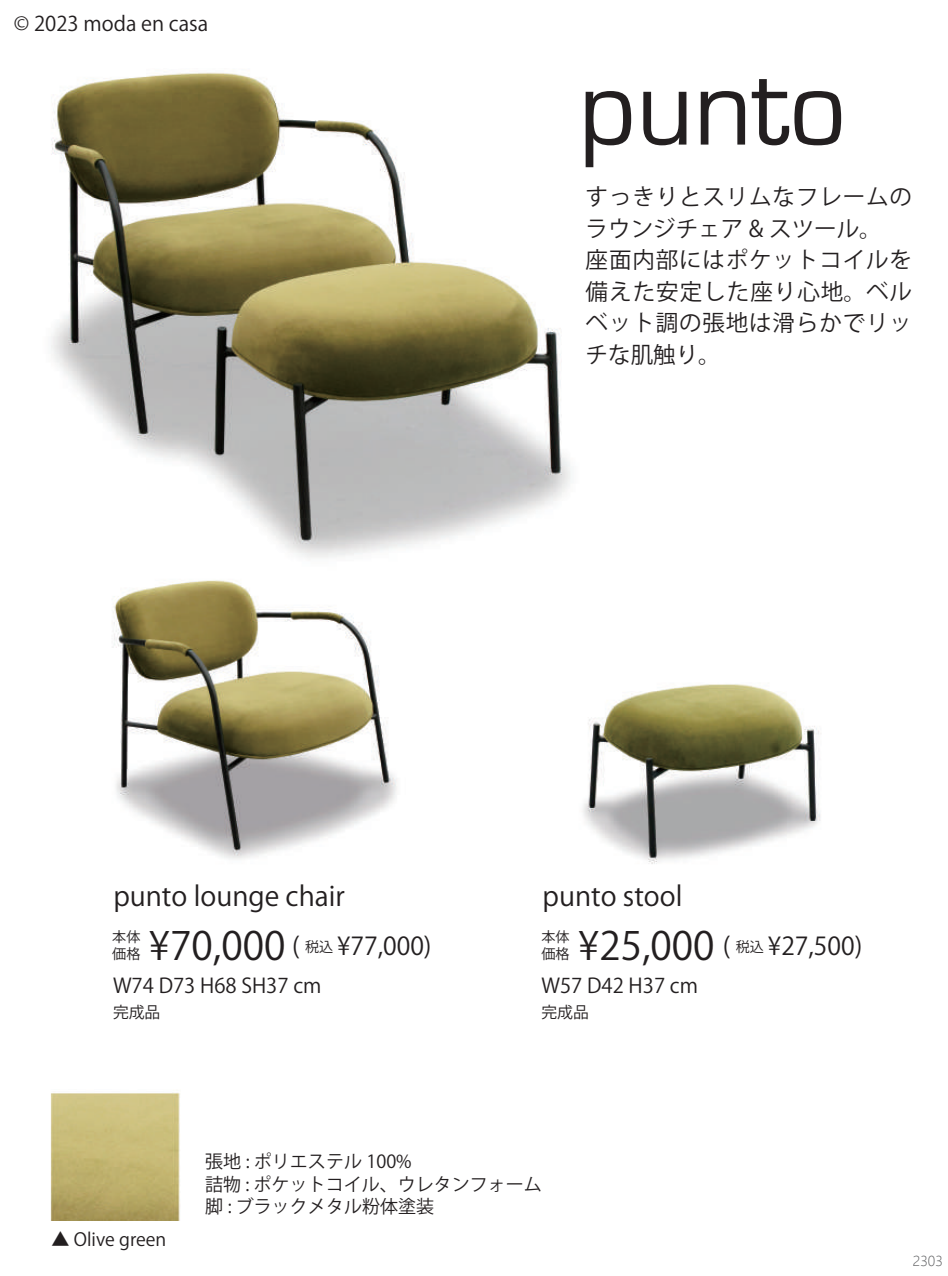
<style>
.page{position:relative;width:948px;height:1276px;background:#fff}
.page>*{position:absolute;margin:0;border:0;box-sizing:border-box;transform-origin:0 0}
.t1{font:112.95px "Eurostile";color:#231f20}
.t2{font:38.7px "Koz Go Pro";color:#231f20}
.t3{font:27px "Koz Go Pro";color:#231f20}
.t4{font:24.53px "Koz Go Pro";color:#231f20}
.t5{font:22.5px/31.5px "Koz Go Pro";letter-spacing:.04em;color:#231f20}
.t6{font:20.25px "Koz Go Pro";color:#231f20}
.t7{font:18px/22.5px "Koz Go Pro";color:#231f20}
.t8{font:15.75px "Koz Go Pro";color:#231f20}
.t9{font:14.17px/16.9px "Koz Go Pro";color:#231f20}
.t10{font:13.5px "Microsoft Ya Hei UI Light";color:#57585a}
.s1{font-size:14.17px}
</style>
<div class="page">
<img style="left:50px;top:72px;width:771px;height:1148px">
<p class="t6" style="left:14px;top:10px;width:196px">© 2023 moda en casa</p>
<h1 class="t1" style="left:578px;top:47px;width:269px">punto</h1>
<p class="t5" style="left:585px;top:182px;width:328px">すっきりとスリムなフレームのラウンジチェア &amp; スツール。<br>座面内部にはポケットコイルを備えた安定した座り心地。ベルベット調の張地は滑らかでリッチな肌触り。</p>
<p class="t3" style="left:113px;top:878px;width:233px">punto lounge chair</p>
<h2 class="t2" style="left:149px;top:921px;width:138px">¥70,000</h2>
<p class="t9" style="left:112px;top:929px;width:30px">本体価格</p>
<p class="t4" style="left:292px;top:930px;width:141px">( <span class="s1">税込</span> ¥77,000)</p>
<p class="t6" style="left:113px;top:972px;width:210px">W74 D73 H68 SH37 cm</p>
<p class="t8" style="left:113px;top:1002px;width:49px">完成品</p>
<p class="t3" style="left:542px;top:878px;width:141px">punto stool</p>
<h2 class="t2" style="left:578px;top:921px;width:138px">¥25,000</h2>
<p class="t9" style="left:541px;top:929px;width:30px">本体価格</p>
<p class="t4" style="left:722px;top:930px;width:141px">( <span class="s1">税込</span> ¥27,500)</p>
<p class="t6" style="left:541px;top:972px;width:158px">W57 D42 H37 cm</p>
<p class="t8" style="left:541px;top:1002px;width:49px">完成品</p>
<p class="t7" style="left:52px;top:1228px;width:116px">▲ Olive green</p>
<p class="t7" style="left:205px;top:1151px;width:338px">張地 : ポリエステル 100%<br>詰物 : ポケットコイル、ウレタンフォーム脚 : ブラックメタル粉体塗装</p>
<p class="t10" style="left:912px;top:1251px;width:32px">2303</p>
</div>
